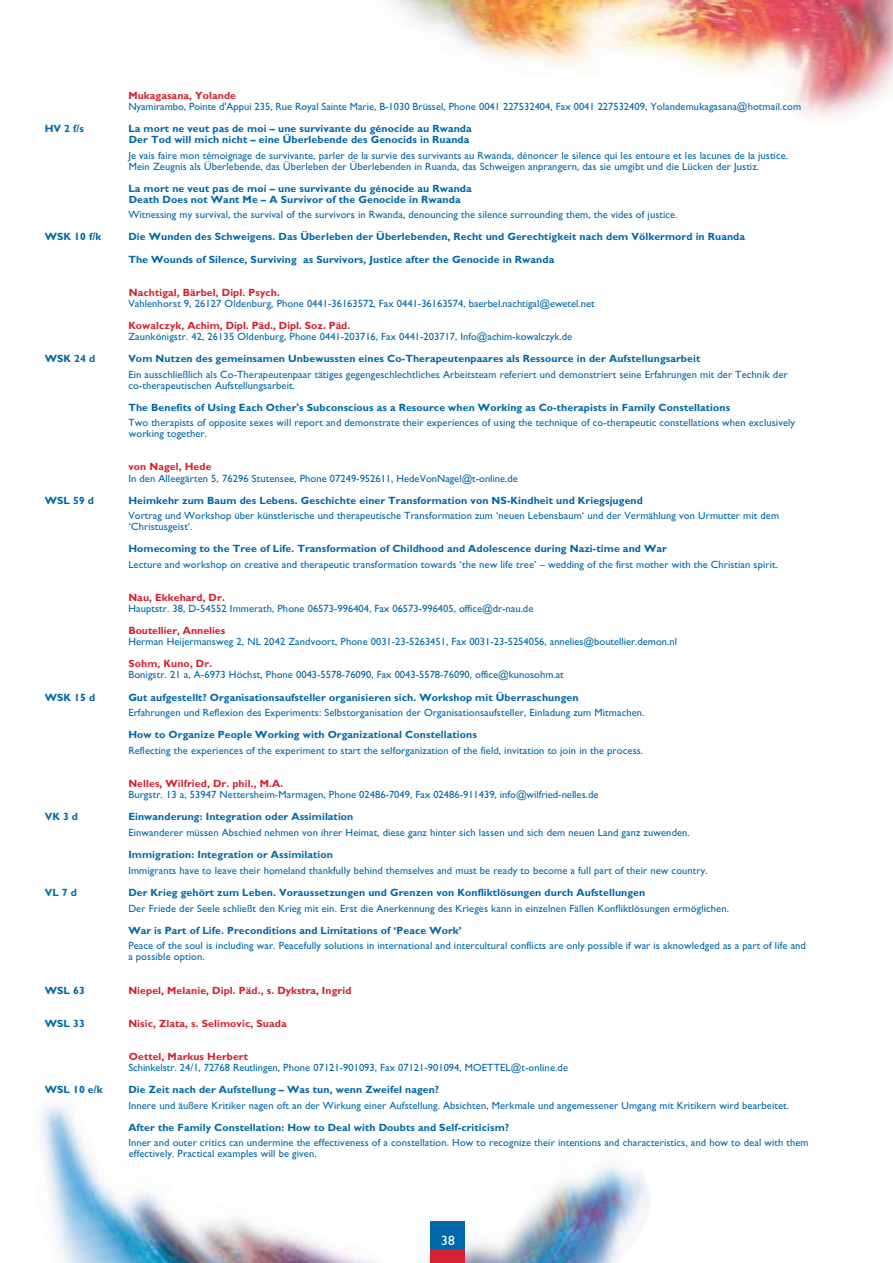
<style>
.page{position:relative;width:893px;height:1263px;background:#fff}
.page>*{position:absolute;margin:0;border:0;box-sizing:border-box;transform-origin:0 0}
.t1{font:13.5px "M Gill Sans";color:#fff}
.t2{font:10.5px/11.1px "M Gill Sans";letter-spacing:.01em;color:#0067aa}
.t3{font:700 10.5px/11.1px "M Gill Sans";letter-spacing:.01em;color:#0067aa}
.t4{font:700 10.5px "M Gill Sans";letter-spacing:.01em;color:#d32231}
</style>
<div class="page">
<img style="left:393px;top:0;width:499px;height:119px">
<img style="left:41px;top:1106px;width:608px;height:157px">
<div style="left:430px;top:1221px;width:34px;height:42px;background:#0067aa"></div>
<div style="left:430px;top:1249px;width:34px;height:14px;background:#d32231"></div>
<p class="t4" style="left:128px;top:91px;width:109px">Mukagasana, Yolande</p>
<p class="t2" style="left:128px;top:102px;width:674px">Nyamirambo, Pointe d'Appui 235, Rue Royal Sainte Marie, B-1030 Brüssel, Phone 0041 227532404, Fax 0041 227532409, Yolandemukagasana@hotmail.com</p>
<p class="t3" style="left:45px;top:124px;width:41px">HV 2 f/s</p>
<p class="t3" style="left:128px;top:124px;width:345px">La mort ne veut pas de moi – une survivante du génocide au Rwanda<br>Der Tod will mich nicht – eine Überlebende des Genocids in Ruanda</p>
<p class="t2" style="left:128px;top:150px;width:661px">Je vais faire mon témoignage de survivante, parler de la survie des survivants au Rwanda, dénoncer le silence qui les entoure et les lacunes de la justice.<br>Mein Zeugnis als Überlebende, das Überleben der Überlebenden in Ruanda, das Schweigen anprangern, das sie umgibt und die Lücken der Justiz.</p>
<p class="t3" style="left:128px;top:184px;width:345px">La mort ne veut pas de moi – une survivante du génocide au Rwanda<br>Death Does not Want Me – A Survivor of the Genocide in Rwanda</p>
<p class="t2" style="left:128px;top:210px;width:550px">Witnessing my survival, the survival of the survivors in Rwanda, denouncing the silence surrounding them, the vides of justice.</p>
<p class="t3" style="left:45px;top:232px;width:58px">WSK 10 f/k</p>
<p class="t3" style="left:128px;top:227px;width:618px;line-height:22px">Die Wunden des Schweigens. Das Überleben der Überlebenden, Recht und Gerechtigkeit nach dem Völkermord in Ruanda<br>The Wounds of Silence, Surviving as Survivors, Justice after the Genocide in Rwanda</p>
<p class="t4" style="left:129px;top:288px;width:153px">Nachtigal, Bärbel, Dipl. Psych.</p>
<p class="t2" style="left:128px;top:298px;width:467px">Vahlenhorst 9, 26127 Oldenburg, Phone 0441-36163572, Fax 0441-36163574, baerbel.nachtigal@ewetel.net</p>
<p class="t4" style="left:128px;top:321px;width:223px">Kowalczyk, Achim, Dipl. Päd., Dipl. Soz. Päd.</p>
<p class="t2" style="left:128px;top:332px;width:445px">Zaunkönigstr. 42, 26135 Oldenburg, Phone 0441-203716, Fax 0441-203717, Info@achim-kowalczyk.de</p>
<p class="t3" style="left:45px;top:354px;width:52px">WSK 24 d</p>
<p class="t3" style="left:128px;top:354px;width:573px">Vom Nutzen des gemeinsamen Unbewussten eines Co-Therapeutenpaares als Ressource in der Aufstellungsarbeit</p>
<p class="t2" style="left:128px;top:369px;width:660px">Ein ausschließlich als Co-Therapeutenpaar tätiges gegengeschlechtliches Arbeitsteam referiert und demonstriert seine Erfahrungen mit der Technik der co-therapeutischen Aufstellungsarbeit.</p>
<p class="t3" style="left:128px;top:402px;width:603px">The Benefits of Using Each Other's Subconscious as a Resource when Working as Co-therapists in Family Constellations</p>
<p class="t2" style="left:128px;top:418px;width:668px">Two therapists of opposite sexes will report and demonstrate their experiences of using the technique of co-therapeutic constellations when exclusively working together.</p>
<p class="t4" style="left:128px;top:463px;width:85px">von Nagel, Hede</p>
<p class="t2" style="left:128px;top:473px;width:391px">In den Alleegärten 5, 76296 Stutensee, Phone 07249-952611, HedeVonNagel@t-online.de</p>
<p class="t3" style="left:45px;top:495px;width:51px">WSL 59 d</p>
<p class="t3" style="left:128px;top:495px;width:516px">Heimkehr zum Baum des Lebens. Geschichte einer Transformation von NS-Kindheit und Kriegsjugend</p>
<p class="t2" style="left:128px;top:511px;width:652px">Vortrag und Workshop über künstlerische und therapeutische Transformation zum ‘neuen Lebensbaum‘ und der Vermählung von Urmutter mit dem ‘Christusgeist‘.</p>
<p class="t3" style="left:128px;top:544px;width:540px">Homecoming to the Tree of Life. Transformation of Childhood and Adolescence during Nazi-time and War</p>
<p class="t2" style="left:128px;top:560px;width:651px">Lecture and workshop on creative and therapeutic transformation towards ‘the new life tree’ – wedding of the first mother with the Christian spirit.</p>
<p class="t4" style="left:128px;top:594px;width:98px">Nau, Ekkehard, Dr.</p>
<p class="t2" style="left:128px;top:604px;width:406px">Hauptstr. 38, D-54552 Immerath, Phone 06573-996404, Fax 06573-996405, office@dr-nau.de</p>
<p class="t4" style="left:128px;top:627px;width:98px">Boutellier, Annelies</p>
<p class="t2" style="left:128px;top:637px;width:550px">Herman Heijermansweg 2, NL 2042 Zandvoort, Phone 0031-23-5263451, Fax 0031-23-5254056, annelies@boutellier.demon.nl</p>
<p class="t4" style="left:128px;top:660px;width:85px">Sohm, Kuno, Dr.</p>
<p class="t2" style="left:128px;top:670px;width:437px">Bonigstr. 21 a, A-6973 Höchst, Phone 0043-5578-76090, Fax 0043-5578-76090, office@kunosohm.at</p>
<p class="t3" style="left:45px;top:692px;width:52px">WSK 15 d</p>
<p class="t3" style="left:128px;top:692px;width:451px">Gut aufgestellt? Organisationsaufsteller organisieren sich. Workshop mit Überraschungen</p>
<p class="t2" style="left:128px;top:708px;width:517px">Erfahrungen und Reflexion des Experiments: Selbstorganisation der Organisationsaufsteller, Einladung zum Mitmachen.</p>
<p class="t3" style="left:128px;top:730px;width:350px">How to Organize People Working with Organizational Constellations</p>
<p class="t2" style="left:128px;top:746px;width:516px">Reflecting the experiences of the experiment to start the selforganization of the field, invitation to join in the process.</p>
<p class="t4" style="left:128px;top:779px;width:156px">Nelles, Wilfried, Dr. phil., M.A.</p>
<p class="t2" style="left:128px;top:790px;width:471px">Burgstr. 13 a, 53947 Nettersheim-Marmagen, Phone 02486-7049, Fax 02486-911439, info@wilfried-nelles.de</p>
<p class="t3" style="left:45px;top:812px;width:35px">VK 3 d</p>
<p class="t3" style="left:128px;top:812px;width:226px">Einwanderung: Integration oder Assimilation</p>
<p class="t2" style="left:128px;top:828px;width:563px">Einwanderer müssen Abschied nehmen von ihrer Heimat, diese ganz hinter sich lassen und sich dem neuen Land ganz zuwenden.</p>
<p class="t3" style="left:128px;top:850px;width:206px">Immigration: Integration or Assimilation</p>
<p class="t2" style="left:128px;top:865px;width:580px">Immigrants have to leave their homeland thankfully behind themselves and must be ready to become a full part of their new country.</p>
<p class="t3" style="left:45px;top:887px;width:34px">VL 7 d</p>
<p class="t3" style="left:128px;top:887px;width:518px">Der Krieg gehört zum Leben. Voraussetzungen und Grenzen von Konfliktlösungen durch Aufstellungen</p>
<p class="t2" style="left:128px;top:903px;width:602px">Der Friede der Seele schließt den Krieg mit ein. Erst die Anerkennung des Krieges kann in einzelnen Fällen Konfliktlösungen ermöglichen.</p>
<p class="t3" style="left:128px;top:925px;width:334px">War is Part of Life. Preconditions and Limitations of ‘Peace Work’</p>
<p class="t2" style="left:128px;top:941px;width:678px">Peace of the soul is including war. Peacefully solutions in international and intercultural conflicts are only possible if war is aknowledged as a part of life and a possible option.</p>
<p class="t3" style="left:45px;top:985px;width:42px">WSL 63</p>
<p class="t4" style="left:128px;top:986px;width:224px">Niepel, Melanie, Dipl. Päd., s. Dykstra, Ingrid</p>
<p class="t3" style="left:45px;top:1018px;width:42px">WSL 33</p>
<p class="t4" style="left:128px;top:1019px;width:160px">Nisic, Zlata, s. Selimovic, Suada</p>
<p class="t4" style="left:129px;top:1052px;width:121px">Oettel, Markus Herbert</p>
<p class="t2" style="left:128px;top:1062px;width:441px">Schinkelstr. 24/1, 72768 Reutlingen, Phone 07121-901093, Fax 07121-901094, MOETTEL@t-online.de</p>
<p class="t3" style="left:45px;top:1084px;width:59px">WSL 10 e/k</p>
<p class="t3" style="left:128px;top:1084px;width:312px">Die Zeit nach der Aufstellung – Was tun, wenn Zweifel nagen?</p>
<p class="t2" style="left:128px;top:1100px;width:662px">Innere und äußere Kritiker nagen oft an der Wirkung einer Aufstellung. Absichten, Merkmale und angemessener Umgang mit Kritikern wird bearbeitet.</p>
<p class="t3" style="left:128px;top:1122px;width:382px">After the Family Constellation: How to Deal with Doubts and Self-criticism?</p>
<p class="t2" style="left:128px;top:1138px;width:681px">Inner and outer critics can undermine the effectiveness of a constellation. How to recognize their intentions and characteristics, and how to deal with them effectively. Practical examples will be given.</p>
<p class="t1" style="left:441px;top:1235px;width:15px">38</p>
</div>
